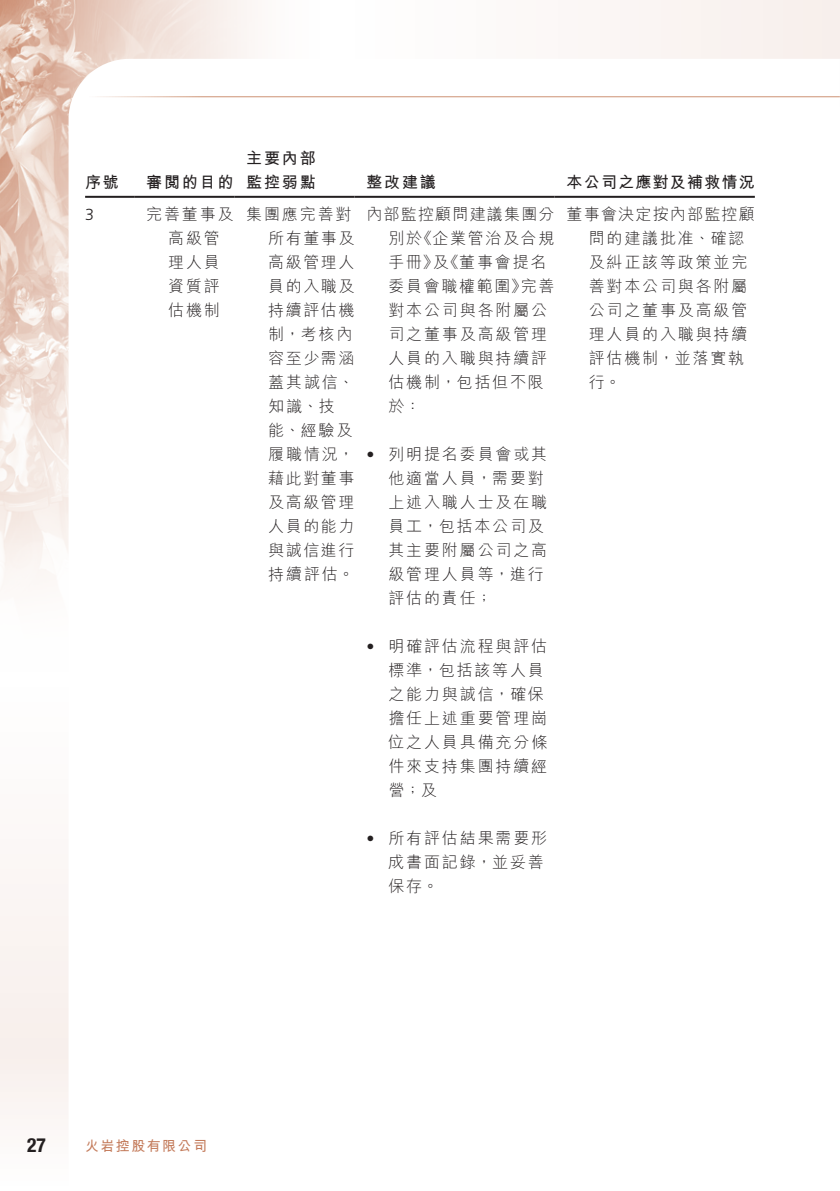
<style>
.page{position:relative;width:840px;height:1191px;background:#fff}
.page>*{position:absolute;margin:0;border:0;box-sizing:border-box;transform-origin:0 0}
.t1{font:700 condensed 19.6px "Helvetica Neue LT Std";color:#231f20}
._29_Table_Stub__Note{font:300 16px/24px "M Hei HK";letter-spacing:.115em;color:#231f20}
._29_Table_Stub__Note-2{font:300 16px/24px "M Hei HK";letter-spacing:.095em;color:#231f20}
._29_Table_Stub__Note-3{font:300 16px/24px "M Hei HK";letter-spacing:.075em;color:#231f20;text-align:right}
._29_Table_Stub__Note-4{font:700 16px "M Hei HK";letter-spacing:.115em;color:#231f20}
._29_Table_Stub__Note-5{font:700 16px "M Hei HK";letter-spacing:.075em;color:#231f20}
._29_Table_Stub__Note-6{font:300 16px "Frutiger LT Std";color:#231f20}
._15_Table_Stub{font:700 16px "M Hei HK";color:#231f20}
._15_Table_Stub-2{font:300 16px "Frutiger LT Std";color:#231f20}
.t2{font:700 14px "M Hei HK";letter-spacing:.1em;color:#c47c5c}
</style>
<div class="page">
<div style="left:0;top:674px;width:277px;height:517px;background:linear-gradient(to right,#fcf8f7,#fff)"></div>
<div style="left:332px;top:0;width:507px;height:106px;background:#fbf7f5"></div>
<img style="left:0;top:0;width:252px;height:73px">
<svg style="left:68px;top:59px;width:771px;height:139px"></svg>
<svg style="left:0;top:73px;width:277px;height:516px"></svg>
<hr style="left:85px;top:96px;width:754px;height:1px;background:#cd9374">
<hr style="left:85px;top:196px;width:49px;height:2px;background:#231f20">
<hr style="left:134px;top:196px;width:100px;height:2px;background:#231f20">
<hr style="left:234px;top:196px;width:120px;height:2px;background:#231f20">
<hr style="left:354px;top:196px;width:200px;height:2px;background:#231f20">
<hr style="left:554px;top:196px;width:200px;height:2px;background:#231f20">
<p class="_15_Table_Stub" style="left:85px;top:170px;width:35px">序號</p>
<p class="_15_Table_Stub-2" style="left:85px;top:205px;width:10px">3</p>
<p class="_29_Table_Stub__Note-4" style="left:246px;top:146px;width:71px">主要內部</p>
<p class="_29_Table_Stub__Note-4" style="left:146px;top:170px;width:89px">審閱的目的</p>
<p class="_29_Table_Stub__Note-4" style="left:246px;top:170px;width:71px">監控弱點</p>
<p class="_29_Table_Stub__Note-4" style="left:366px;top:170px;width:71px">整改建議</p>
<p class="_29_Table_Stub__Note-5" style="left:566px;top:170px;width:189px">本公司之應對及補救情況</p>
<p class="_29_Table_Stub__Note" style="left:146px;top:201px;width:89px">完善董事及</p>
<p class="_29_Table_Stub__Note" style="left:168px;top:225px;width:53px;text-align:justify">高級管理人員資質評估機制</p>
<p class="_29_Table_Stub__Note-2" style="left:268px;top:201px;width:88px;text-indent:-22px">集團應完善對所有董事及高級管理人員的入職及持續評估機制，考核內容至少需涵蓋其誠信、知識、技能、經驗及履職情況，藉此對董事及高級管理人員的能力與誠信進行持續評估。</p>
<p class="_29_Table_Stub__Note-3" style="left:366px;top:201px;width:189px">內部監控顧問建議集團分《企業管治及合規</p>
<p class="_29_Table_Stub__Note" style="left:388px;top:225px;width:160px">別於<br>手冊》《董事會提名</p>
<p class="_29_Table_Stub__Note" style="left:432px;top:249px;width:17px">及</p>
<p class="_29_Table_Stub__Note" style="left:388px;top:273px;width:160px">委員會職權範圍》<br>對本公司與各附屬公司之董事及高級管理人員的入職與持續評估機制，包括但不限於：</p>
<p class="_29_Table_Stub__Note" style="left:388px;top:441px;width:160px">列明提名委員會或其</p>
<p class="_29_Table_Stub__Note" style="left:520px;top:273px;width:35px">完善</p>
<p class="_29_Table_Stub__Note-6" style="left:366px;top:445px;width:9px">•</p>
<p class="_29_Table_Stub__Note" style="left:388px;top:465px;width:160px">他適當人員，需要對上述入職人士及在職員工，包括本公司及其主要附屬公司之高級管理人員等，進行評估的責任;</p>
<p class="_29_Table_Stub__Note" style="left:388px;top:633px;width:160px">明確評估流程與評估</p>
<p class="_29_Table_Stub__Note-6" style="left:366px;top:637px;width:9px">•</p>
<p class="_29_Table_Stub__Note" style="left:588px;top:201px;width:167px;text-indent:-22px">董事會決定按內部監控顧問的建議批准、確認及糾正該等政策並完善對本公司與各附屬公司之董事及高級管理人員的入職與持續評估機制，並落實執行。</p>
<p class="_29_Table_Stub__Note-6" style="left:366px;top:829px;width:9px">•</p>
<p class="_29_Table_Stub__Note" style="left:388px;top:657px;width:160px">標準，包括該等人員之能力與誠信，確保擔任上述重要管理崗位之人員具備充分條件來支持集團持續經營；及</p>
<p class="_29_Table_Stub__Note" style="left:388px;top:825px;width:160px">所有評估結果需要形</p>
<p class="_29_Table_Stub__Note" style="left:388px;top:849px;width:157px">成書面記錄，並妥善保存。</p>
<p class="t1" style="left:27px;top:1133px;width:20px">27</p>
<p class="t2" style="left:85px;top:1135px;width:123px">火岩控股有限公司</p>
</div>
